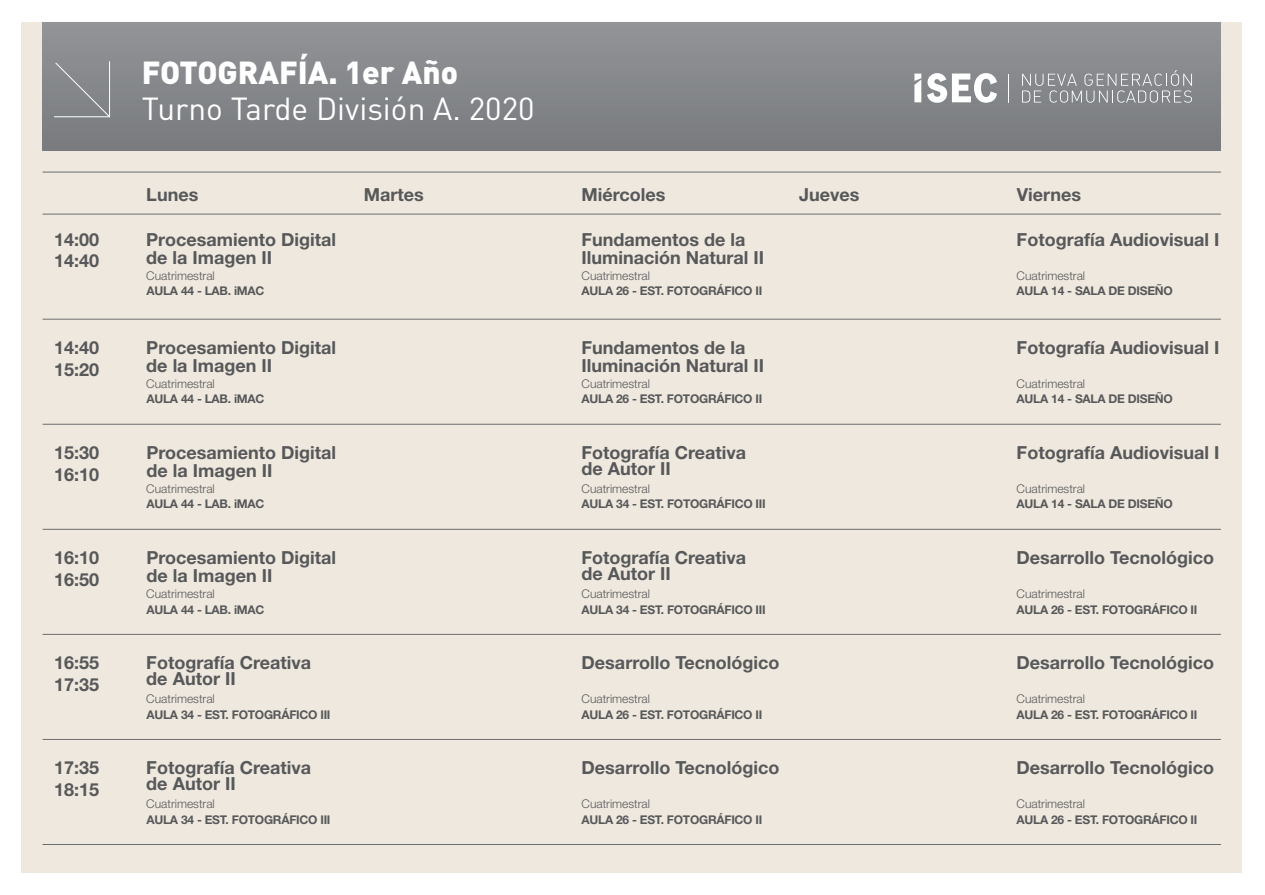
<style>
.page{position:relative;width:1265px;height:895px;background:#fff}
.page>*{position:absolute;margin:0;border:0;box-sizing:border-box;transform-origin:0 0}
.t1{font:31.5px "DIN Pro";color:#fff}
.t2{font:900 31.5px "DIN Pro";color:#fff}
.t3{font:700 18px/21.6px "Helvetica Neue LT Std";color:#57585a}
.t4{font:700 12px "Helvetica Neue LT Std";letter-spacing:-.02em;color:#57585a}
.t5{font:300 12px "Helvetica Neue LT Std";color:#57585a}
</style>
<div class="page">
<div style="left:21px;top:22px;width:1221px;height:850px;background:#efe8de"></div>
<div style="left:43px;top:22px;width:1177px;height:129px;background:#85878a"></div>
<svg style="left:1022px;top:70px;width:169px;height:33px"></svg>
<svg style="left:927px;top:73px;width:70px;height:30px"></svg>
<svg style="left:914px;top:74px;width:7px;height:28px"></svg>
<hr style="left:43px;top:172px;width:1177px;height:1px;background:#6c6d70">
<hr style="left:43px;top:214px;width:1177px;height:1px;background:#6c6d70">
<hr style="left:43px;top:319px;width:1177px;height:1px;background:#6c6d70">
<hr style="left:43px;top:424px;width:1177px;height:1px;background:#6c6d70">
<hr style="left:43px;top:529px;width:1177px;height:1px;background:#6c6d70">
<hr style="left:43px;top:634px;width:1177px;height:1px;background:#6c6d70">
<hr style="left:43px;top:739px;width:1177px;height:1px;background:#6c6d70">
<hr style="left:43px;top:844px;width:1177px;height:1px;background:#6c6d70">
<svg style="left:54px;top:61px;width:57px;height:57px"></svg>
<h1 class="t2" style="left:142px;top:51px;width:318px">FOTOGRAFÍA. 1er Año</h1>
<h1 class="t1" style="left:142px;top:87px;width:394px">Turno Tarde División A. 2020</h1>
<p class="t3" style="left:146px;top:183px;width:54px">Lunes</p>
<p class="t3" style="left:364px;top:183px;width:61px">Martes</p>
<p class="t3" style="left:581px;top:183px;width:85px">Miércoles</p>
<p class="t3" style="left:799px;top:183px;width:62px">Jueves</p>
<p class="t3" style="left:1016px;top:183px;width:66px">Viernes</p>
<p class="t3" style="left:54px;top:228px;width:47px">14:00<br>14:40</p>
<p class="t3" style="left:146px;top:230px;width:191px;line-height:18px">Procesamiento Digital de la Imagen II</p>
<p class="t5" style="left:146px;top:268px;width:70px">Cuatrimestral</p>
<p class="t4" style="left:146px;top:283px;width:120px">AULA 44 - LAB. iMAC</p>
<p class="t3" style="left:581px;top:230px;width:184px;line-height:18px">Fundamentos de la<br>Iluminación Natural II</p>
<p class="t5" style="left:581px;top:268px;width:70px">Cuatrimestral</p>
<p class="t4" style="left:581px;top:283px;width:182px">AULA 26 - EST. FOTOGRÁFICO II</p>
<p class="t3" style="left:1016px;top:228px;width:204px">Fotografía Audiovisual I</p>
<p class="t5" style="left:1016px;top:268px;width:70px">Cuatrimestral</p>
<p class="t4" style="left:1016px;top:283px;width:158px">AULA 14 - SALA DE DISEÑO</p>
<p class="t3" style="left:54px;top:336px;width:47px">14:40<br>15:20</p>
<p class="t3" style="left:146px;top:338px;width:191px;line-height:18px">Procesamiento Digital de la Imagen II</p>
<p class="t5" style="left:146px;top:376px;width:70px">Cuatrimestral</p>
<p class="t4" style="left:146px;top:391px;width:120px">AULA 44 - LAB. iMAC</p>
<p class="t3" style="left:581px;top:338px;width:184px;line-height:18px">Fundamentos de la<br>Iluminación Natural II</p>
<p class="t5" style="left:581px;top:376px;width:70px">Cuatrimestral</p>
<p class="t4" style="left:581px;top:391px;width:182px">AULA 26 - EST. FOTOGRÁFICO II</p>
<p class="t3" style="left:1016px;top:336px;width:204px">Fotografía Audiovisual I</p>
<p class="t5" style="left:1016px;top:376px;width:70px">Cuatrimestral</p>
<p class="t4" style="left:1016px;top:391px;width:158px">AULA 14 - SALA DE DISEÑO</p>
<p class="t3" style="left:54px;top:441px;width:47px">15:30<br>16:10</p>
<p class="t3" style="left:146px;top:443px;width:191px;line-height:18px">Procesamiento Digital de la Imagen II</p>
<p class="t5" style="left:146px;top:481px;width:70px">Cuatrimestral</p>
<p class="t4" style="left:146px;top:496px;width:120px">AULA 44 - LAB. iMAC</p>
<p class="t3" style="left:581px;top:444px;width:166px;line-height:15.6px">Fotografía Creativa de Autor II</p>
<p class="t5" style="left:581px;top:481px;width:70px">Cuatrimestral</p>
<p class="t4" style="left:581px;top:496px;width:186px">AULA 34 - EST. FOTOGRÁFICO III</p>
<p class="t3" style="left:1016px;top:441px;width:204px">Fotografía Audiovisual I</p>
<p class="t5" style="left:1016px;top:481px;width:70px">Cuatrimestral</p>
<p class="t4" style="left:1016px;top:496px;width:158px">AULA 14 - SALA DE DISEÑO</p>
<p class="t3" style="left:54px;top:546px;width:47px">16:10<br>16:50</p>
<p class="t3" style="left:146px;top:548px;width:191px;line-height:18px">Procesamiento Digital de la Imagen II</p>
<p class="t5" style="left:146px;top:586px;width:70px">Cuatrimestral</p>
<p class="t4" style="left:146px;top:601px;width:120px">AULA 44 - LAB. iMAC</p>
<p class="t3" style="left:581px;top:549px;width:166px;line-height:15.6px">Fotografía Creativa de Autor II</p>
<p class="t5" style="left:581px;top:586px;width:70px">Cuatrimestral</p>
<p class="t4" style="left:581px;top:601px;width:186px">AULA 34 - EST. FOTOGRÁFICO III</p>
<p class="t3" style="left:1016px;top:546px;width:199px">Desarrollo Tecnológico</p>
<p class="t5" style="left:1016px;top:586px;width:70px">Cuatrimestral</p>
<p class="t4" style="left:1016px;top:601px;width:182px">AULA 26 - EST. FOTOGRÁFICO II</p>
<p class="t3" style="left:54px;top:651px;width:47px">16:55<br>17:35</p>
<p class="t3" style="left:146px;top:654px;width:166px;line-height:15.6px">Fotografía Creativa de Autor II</p>
<p class="t5" style="left:146px;top:691px;width:70px">Cuatrimestral</p>
<p class="t4" style="left:146px;top:706px;width:186px">AULA 34 - EST. FOTOGRÁFICO III</p>
<p class="t3" style="left:581px;top:651px;width:199px">Desarrollo Tecnológico</p>
<p class="t5" style="left:581px;top:691px;width:70px">Cuatrimestral</p>
<p class="t4" style="left:581px;top:706px;width:182px">AULA 26 - EST. FOTOGRÁFICO II</p>
<p class="t3" style="left:1016px;top:651px;width:199px">Desarrollo Tecnológico</p>
<p class="t5" style="left:1016px;top:691px;width:70px">Cuatrimestral</p>
<p class="t4" style="left:1016px;top:706px;width:182px">AULA 26 - EST. FOTOGRÁFICO II</p>
<p class="t3" style="left:54px;top:756px;width:47px">17:35<br>18:15</p>
<p class="t3" style="left:146px;top:759px;width:166px;line-height:15.6px">Fotografía Creativa de Autor II</p>
<p class="t5" style="left:146px;top:796px;width:70px">Cuatrimestral</p>
<p class="t4" style="left:146px;top:811px;width:186px">AULA 34 - EST. FOTOGRÁFICO III</p>
<p class="t3" style="left:581px;top:756px;width:199px">Desarrollo Tecnológico</p>
<p class="t5" style="left:581px;top:796px;width:70px">Cuatrimestral</p>
<p class="t4" style="left:581px;top:811px;width:182px">AULA 26 - EST. FOTOGRÁFICO II</p>
<p class="t3" style="left:1016px;top:756px;width:199px">Desarrollo Tecnológico</p>
<p class="t5" style="left:1016px;top:796px;width:70px">Cuatrimestral</p>
<p class="t4" style="left:1016px;top:811px;width:182px">AULA 26 - EST. FOTOGRÁFICO II</p>
</div>
